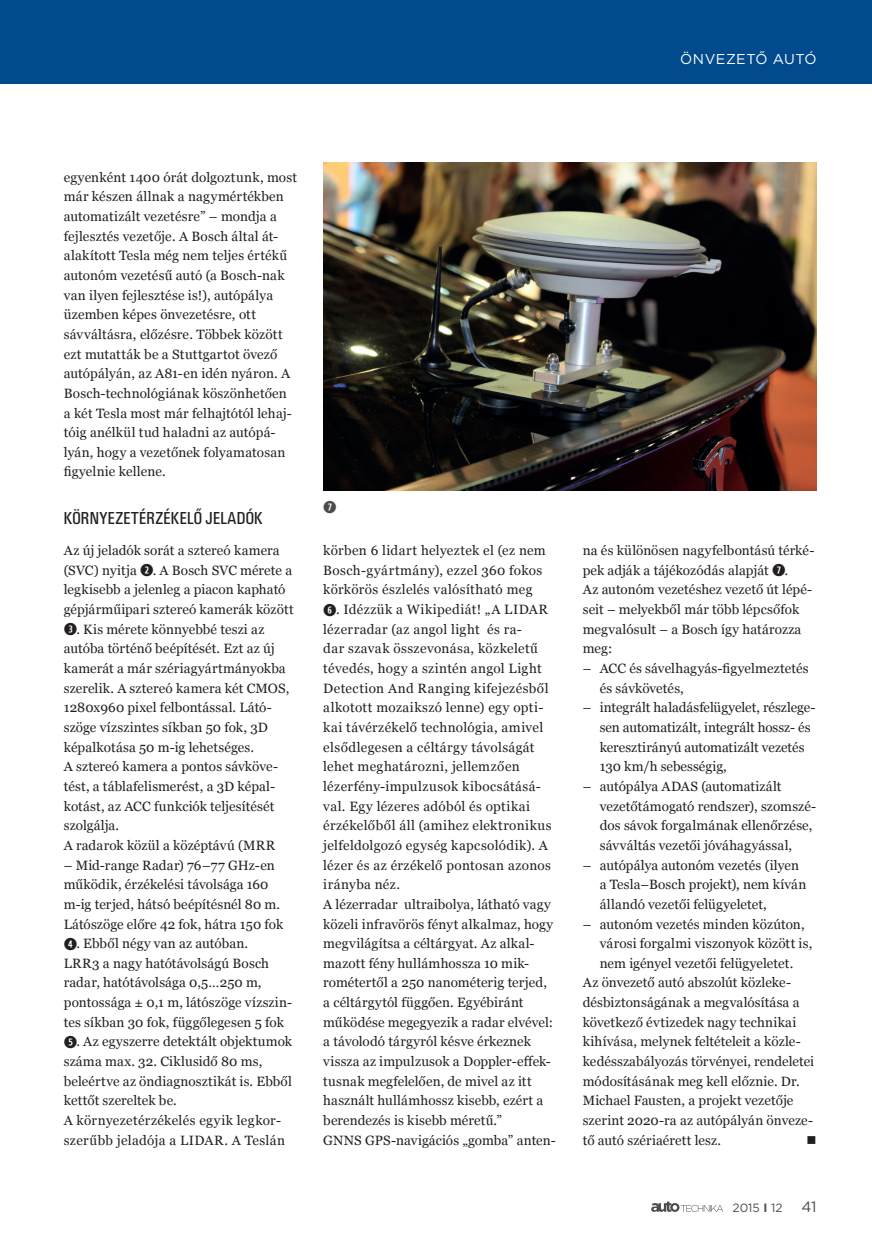
<style>
.page{position:relative;width:872px;height:1246px;background:#fff}
.page>*{position:absolute;margin:0;border:0;box-sizing:border-box;transform-origin:0 0}
.Alcim_uj{font:18px "U001 Con";letter-spacing:.015em;color:#231f20}
.kepalairas_uj{font:16.5px "Combi Numerals Ltd";color:#4b4c4d}
.t1{font:15px "Gotham";color:#4b4c4d}
.t2{font:14.25px "Gotham";letter-spacing:.035em;color:#fff}
.szoveg_uj{font:13.5px/19.6px "Georgia";letter-spacing:.01em;color:#231f20}
.szoveg_uj-2{font:13.5px/19.6px "Georgia";letter-spacing:.03em;color:#231f20}
.szoveg_uj-3{font:13.5px "Wingdings";color:#231f20}
.t3{font:12px "Gotham";color:#4b4c4d}
.s1{font-family:"Combi Numerals Ltd";font-size:16.5px}
.s2{font-weight:700}
</style>
<div class="page">
<svg style="left:651px;top:1201px;width:72px;height:11px"></svg>
<img style="left:323px;top:162px;width:493px;height:329px">
<div style="left:0;top:0;width:872px;height:83px;background:#004a8d"></div>
<p class="t2" style="left:680px;top:50px;width:138px">ÖNVEZETŐ AUTÓ</p>
<p class="szoveg_uj" style="left:64px;top:167px;width:235px">egyenként 1400 órát dolgoztunk, most már készen állnak a nagymértékben automatizált vezetésre” – mondja a fejlesztés vezetője. A Bosch által át&shy;alakított Tesla még nem teljes értékű autonóm vezetésű autó (a Bosch-nak van ilyen fejlesztése is!), autópálya üzemben képes önvezetésre, ott sávváltásra, előzésre. Többek között ezt mutatták be a Stuttgartot övező autópályán, az A81-en idén nyáron. A Bosch-technológiának köszönhetően<br>a két Tesla most már felhajtótól lehaj&shy;tóig anélkül tud haladni az autópá&shy;lyán, hogy a vezetőnek folyamatosan figyelnie kellene.</p>
<p class="Alcim_uj" style="left:64px;top:508px;width:200px">KÖRNYEZETÉRZÉKELŐ JELADÓK</p>
<p class="szoveg_uj" style="left:64px;top:540px;width:231px">Az új jeladók sorát a sztereó kamera (SVC) nyitja <span class="s1">➋</span>. A Bosch SVC mérete a legkisebb a jelenleg a piacon kapható gépjárműipari sztereó kamerák között <span class="s1">➌</span>. Kis mérete könnyebbé teszi az autóba történő beépítését. Ezt az új kamerát a már szériagyártmányokba szerelik. A sztereó kamera két CMOS, 1280x960 pixel felbontással. Látó&shy;szöge vízszintes síkban 50 fok, 3D képalkotása 50 m-ig lehetséges.</p>
<p class="szoveg_uj" style="left:64px;top:756px;width:216px">A sztereó kamera a pontos sávköve&shy;tést, a táblafelismerést, a 3D képal&shy;kotást, az ACC funkciók teljesítését szolgálja.</p>
<p class="szoveg_uj" style="left:64px;top:835px;width:213px">A radarok közül a középtávú (MRR</p>
<p class="szoveg_uj" style="left:64px;top:854px;width:221px">– Mid-range Radar) 76–77 GHz-en működik, érzékelési távolsága 160 m-ig terjed, hátsó beépítésnél 80 m.<br>Látószöge előre 42 fok, hátra 150 fok <span class="s1">➍</span>. Ebből négy van az autóban.</p>
<p class="szoveg_uj" style="left:64px;top:953px;width:230px">LRR3 a nagy hatótávolságú Bosch radar, hatótávolsága 0,5…250 m, pontossága ± 0,1 m, látószöge vízszin&shy;tes síkban 30 fok, függőlegesen 5 fok <span class="s1">➎</span>. Az egyszerre detektált objektumok száma max. 32. Ciklusidő 80 ms, beleértve az öndiagnosztikát is. Ebből kettőt szereltek be.</p>
<p class="szoveg_uj" style="left:64px;top:1110px;width:223px">A környezetérzékelés egyik legkor&shy;szerűbb jeladója a LIDAR. A Teslán</p>
<p class="kepalairas_uj" style="left:323px;top:497px;width:15px">➐</p>
<p class="szoveg_uj-2" style="left:323px;top:540px;width:230px">körben 6 lidart helyeztek el (ez nem Bosch-gyártmány), ezzel 360 fokos körkörös észlelés valósítható meg <span class="s1">➏</span>. Idézzük a Wikipediát! „A LIDAR lézerradar (az angol light és ra-<br>dar szavak összevonása, közkeletű tévedés, hogy a szintén angol Light Detection And Ranging kifejezésből alkotott mozaikszó lenne) egy opti&shy;kai távérzékelő technológia, amivel elsődlegesen a céltárgy távolságát lehet meghatározni, jellemzően lézerfény-impulzusok kibocsátásá&shy;val. Egy lézeres adóból és optikai érzékelőből áll (amihez elektronikus jelfeldolgozó egység kapcsolódik). A lézer és az érzékelő pontosan azonos irányba néz.</p>
<p class="szoveg_uj" style="left:323px;top:894px;width:231px">A lézerradar ultraibolya, látható vagy közeli infravörös fényt alkalmaz, hogy megvilágítsa a céltárgyat. Az alkal&shy;mazott fény hullámhossza 10 mik&shy;rométertől a 250 nanométerig terjed, a céltárgytól függően. Egyébiránt működése megegyezik a radar elvével: a távolodó tárgyról késve érkeznek vissza az impulzusok a Doppler-effek&shy;tusnak megfelelően, de mivel az itt használt hullámhossz kisebb, ezért a berendezés is kisebb méretű.”</p>
<p class="szoveg_uj" style="left:323px;top:1129px;width:234px">GNNS GPS-navigációs „gomba” anten-</p>
<p class="szoveg_uj" style="left:583px;top:540px;width:233px">na és különösen nagyfelbontású térké&shy;pek adják a tájékozódás alapját <span class="s1">➐</span>.</p>
<p class="szoveg_uj" style="left:583px;top:579px;width:231px">Az autonóm vezetéshez vezető út lépé&shy;seit – melyekből már több lépcsőfok megvalósult – a Bosch így határozza meg:</p>
<p class="szoveg_uj" style="left:600px;top:658px;width:210px;text-indent:-17px">– ACC és sávelhagyás-figyelmeztetés és sávkövetés,</p>
<p class="szoveg_uj" style="left:600px;top:697px;width:217px;text-indent:-17px">– integrált haladásfelügyelet, részlege&shy;sen automatizált, integrált hossz- és keresztirányú automatizált vezetés 130 km/h sebességig,</p>
<p class="szoveg_uj" style="left:600px;top:776px;width:218px;text-indent:-17px">– autópálya ADAS (automatizált vezetőtámogató rendszer), szomszé&shy;dos sávok forgalmának ellenőrzése, sávváltás vezetői jóváhagyással,</p>
<p class="szoveg_uj" style="left:600px;top:854px;width:208px;text-indent:-17px">– autópálya autonóm vezetés (ilyen a Tesla–Bosch projekt), nem kíván állandó vezetői felügyeletet,</p>
<p class="szoveg_uj" style="left:600px;top:913px;width:214px;text-indent:-17px">– autonóm vezetés minden közúton, városi forgalmi viszonyok között is, nem igényel vezetői felügyeletet.</p>
<p class="szoveg_uj" style="left:583px;top:972px;width:233px">Az önvezető autó abszolút közleke&shy;désbiztonságának a megvalósítása a következő évtizedek nagy technikai kihívása, melynek feltételeit a közle&shy;kedésszabályozás törvényei, rendeletei módosításának meg kell előznie. Dr.<br>Michael Fausten, a projekt vezetője szerint 2020-ra az autópályán önveze&shy;tő autó szériaérett lesz.</p>
<p class="szoveg_uj-3" style="left:806px;top:1132px;width:12px">■</p>
<p class="t3" style="left:732px;top:1200px;width:52px">2015 <span class="s2">I</span> 12</p>
<p class="t1" style="left:801px;top:1197px;width:17px">41</p>
</div>
